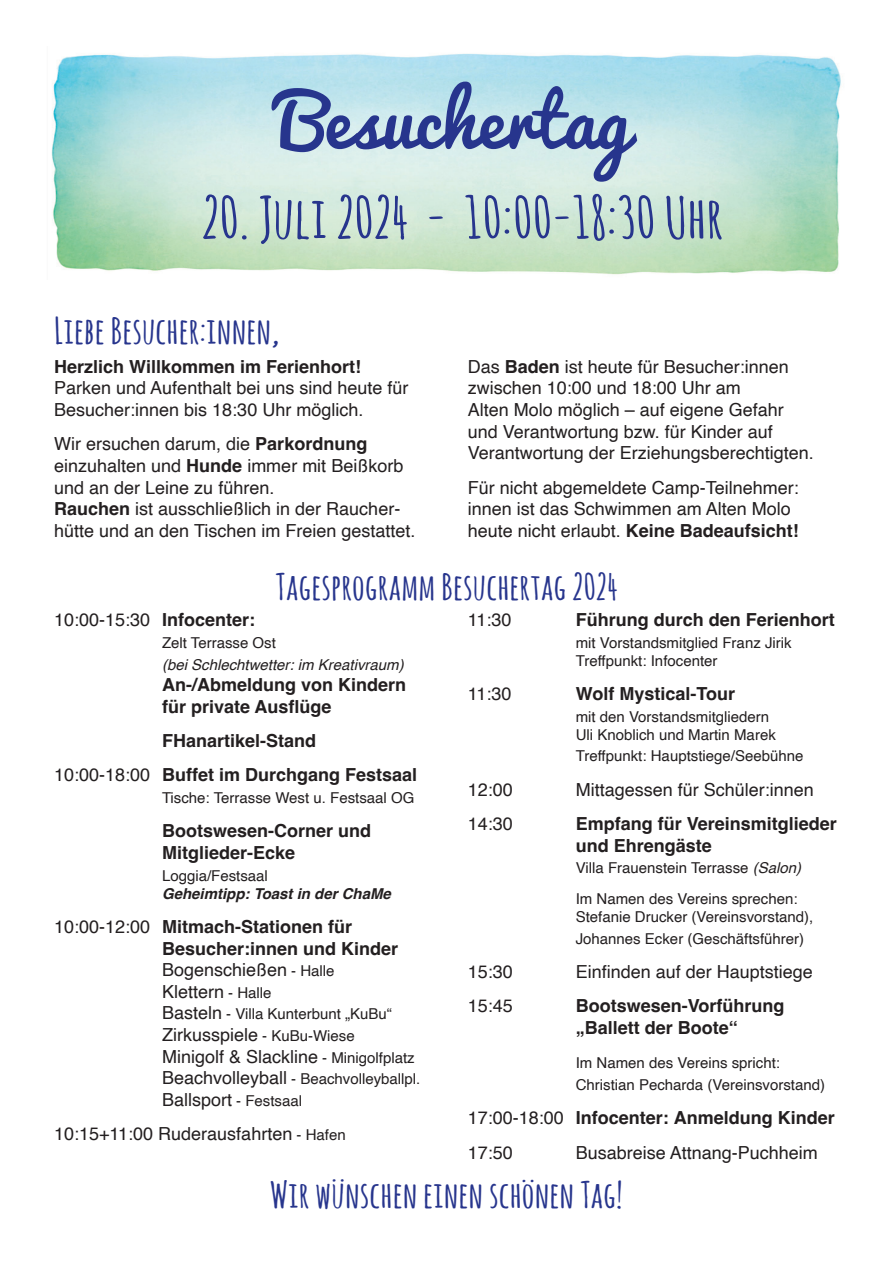
<style>
.page{position:relative;width:893px;height:1263px;background:#fff}
.page>*{position:absolute;margin:0;border:0;box-sizing:border-box;transform-origin:0 0}
.t1{font:72px "Pacifico";color:#27358d}
.t2{font:700 57px "Amatic SC";color:#27358d;scale:1.1 1}
.t3{font:700 36px "Amatic SC";color:#27358d;scale:1.1 1}
.t4{font:18px/21.6px "Helvetica";color:#231f20}
.t5{font:700 18px/21.6px "Helvetica";color:#231f20}
.t6{font:15px/18px "Helvetica";color:#231f20}
.t7{font:italic 15px "Helvetica";color:#231f20}
.t8{font:italic 700 15px "Helvetica";color:#231f20}
.s1{font-weight:700}
.s2{font-weight:400}
.s3{font-weight:400;font-size:15px}
.s4{font-size:18px}
.s5{font-size:15px}
.s6{font-style:italic}
</style>
<div class="page">
<img style="left:51px;top:53px;width:790px;height:222px">
<h1 class="t1" style="left:278px;top:82px;width:352px">Besuchertag</h1>
<h2 class="t2" style="left:201px;top:194px;width:476px">20. Juli 2024 - 10:00-18:30 Uhr</h2>
<h3 class="t3" style="left:54px;top:316px;width:206px">Liebe Besucher:innen,</h3>
<p class="t5" style="left:54px;top:357px;width:308px">Herzlich Willkommen im Ferienhort!</p>
<p class="t4" style="left:54px;top:379px;width:356px">Parken und Aufenthalt bei uns sind heute für<br>Besucher:innen bis 18:30 Uhr möglich.</p>
<p class="t4" style="left:54px;top:435px;width:363px">Wir ersuchen darum, die <span class="s1">Parkordnung </span>einzuhalten und <span class="s1">Hunde</span> immer mit Beißkorb und an der Leine zu führen.<br><span class="s1">Rauchen</span> ist ausschließlich in der Raucher&shy;hütte und an den Tischen im Freien gestattet.</p>
<p class="t4" style="left:468px;top:357px;width:348px">Das <span class="s1">Baden</span> ist heute für Besucher:innen zwischen 10:00 und 18:00 Uhr am<br>Alten Molo möglich – auf eigene Gefahr und Verantwortung bzw. für Kinder auf Verantwortung der Erziehungsberechtigten.</p>
<p class="t4" style="left:468px;top:478px;width:333px">Für nicht abgemeldete Camp-Teilnehmer: innen ist das Schwimmen am Alten Molo heute nicht erlaubt. <span class="s1">Keine Badeaufsicht!</span></p>
<h3 class="t3" style="left:275px;top:572px;width:313px">Tagesprogramm Besuchertag 2024</h3>
<p class="t4" style="left:54px;top:611px;width:203px">10:00-15:30 <span class="s1">Infocenter:</span></p>
<p class="t6" style="left:162px;top:635px;width:115px">Zelt Terrasse Ost</p>
<p class="t7" style="left:162px;top:658px;width:243px">(bei Schlechtwetter: im Kreativraum)</p>
<p class="t5" style="left:162px;top:676px;width:246px">An-/Abmeldung von Kindern für private Ausflüge</p>
<p class="t5" style="left:54px;top:725px;width:365px;line-height:34.3px;text-align:center">FHanartikel-Stand<br><span class="s2">10:00-18:00</span> Buffet im Durchgang Festsaal</p>
<p class="t6" style="left:162px;top:790px;width:254px">Tische: Terrasse West u. Festsaal OG</p>
<p class="t5" style="left:162px;top:822px;width:211px">Bootswesen-Corner und<br>Mitglieder-Ecke</p>
<p class="t6" style="left:162px;top:868px;width:107px">Loggia/Festsaal</p>
<p class="t8" style="left:162px;top:887px;width:230px">Geheimtipp: Toast in der ChaMe</p>
<p class="t5" style="left:162px;top:917px;width:238px;text-indent:-108px"><span class="s2">10:00-12:00</span> Mitmach-Stationen für<br>Besucher:innen und Kinder<br><span class="s2">Bogenschießen</span> <span class="s3">- Halle<br></span><span class="s2">Klettern</span> <span class="s3">- Halle</span></p>
<p class="t6" style="left:162px;top:1005px;width:231px"><span class="s4">Basteln</span> - Villa Kunterbunt „KuBu“</p>
<p class="t4" style="left:162px;top:1025px;width:254px">Zirkusspiele <span class="s5">- KuBu-Wiese<br></span>Minigolf &amp; Slackline <span class="s5">- Minigolfplatz</span></p>
<p class="t6" style="left:162px;top:1071px;width:260px"><span class="s4">Beachvolleyball</span> - Beachvolleyballpl.</p>
<p class="t4" style="left:54px;top:1084px;width:293px;line-height:34.3px;text-indent:108px">Ballsport <span class="s5">- Festsaal<br></span>10:15+11:00 Ruderausfahrten <span class="s5">- Hafen</span></p>
<p class="t4" style="left:468px;top:611px;width:45px">11:30</p>
<p class="t5" style="left:576px;top:611px;width:261px">Führung durch den Ferienhort</p>
<p class="t6" style="left:576px;top:635px;width:217px">mit Vorstandsmitglied Franz Jirik<br>Treffpunkt: Infocenter</p>
<p class="t4" style="left:468px;top:685px;width:45px">11:30</p>
<p class="t5" style="left:576px;top:685px;width:161px">Wolf Mystical-Tour</p>
<p class="t6" style="left:576px;top:709px;width:202px">mit den Vorstandsmitgliedern<br>Uli Knoblich und Martin Marek</p>
<p class="t6" style="left:576px;top:749px;width:229px">Treffpunkt: Hauptstiege/Seebühne</p>
<p class="t4" style="left:468px;top:780px;width:47px">12:00</p>
<p class="t4" style="left:576px;top:780px;width:240px">Mittagessen für Schüler:innen</p>
<p class="t4" style="left:468px;top:815px;width:47px">14:30</p>
<p class="t5" style="left:576px;top:815px;width:263px">Empfang für Vereinsmitglieder und Ehrengäste</p>
<p class="t6" style="left:576px;top:854px;width:227px;line-height:30.8px">Villa Frauenstein Terrasse <span class="s6">(Salon)<br></span>Im Namen des Vereins sprechen:</p>
<p class="t6" style="left:576px;top:907px;width:239px;line-height:21.6px">Stefanie Drucker (Vereinsvorstand),<br>Johannes Ecker (Geschäftsführer)</p>
<p class="t4" style="left:468px;top:961px;width:47px">15:30</p>
<p class="t4" style="left:576px;top:961px;width:239px">Einfinden auf der Hauptstiege</p>
<p class="t4" style="left:468px;top:997px;width:47px">15:45</p>
<p class="t5" style="left:576px;top:997px;width:210px">Bootswesen-Vorführung „Ballett der Boote“</p>
<p class="t6" style="left:576px;top:1054px;width:251px;line-height:21.6px">Im Namen des Vereins spricht:<br>Christian Pecharda (Vereinsvorstand)</p>
<p class="t5" style="left:468px;top:1102px;width:369px;line-height:34.3px"><span class="s2">17:00-18:00</span> Infocenter: Anmeldung Kinder<br><span class="s2">17:50</span></p>
<p class="t4" style="left:576px;top:1143px;width:244px">Busabreise Attnang-Puchheim</p>
<h3 class="t3" style="left:270px;top:1180px;width:322px">Wir wünschen einen schönen Tag!</h3>
</div>
